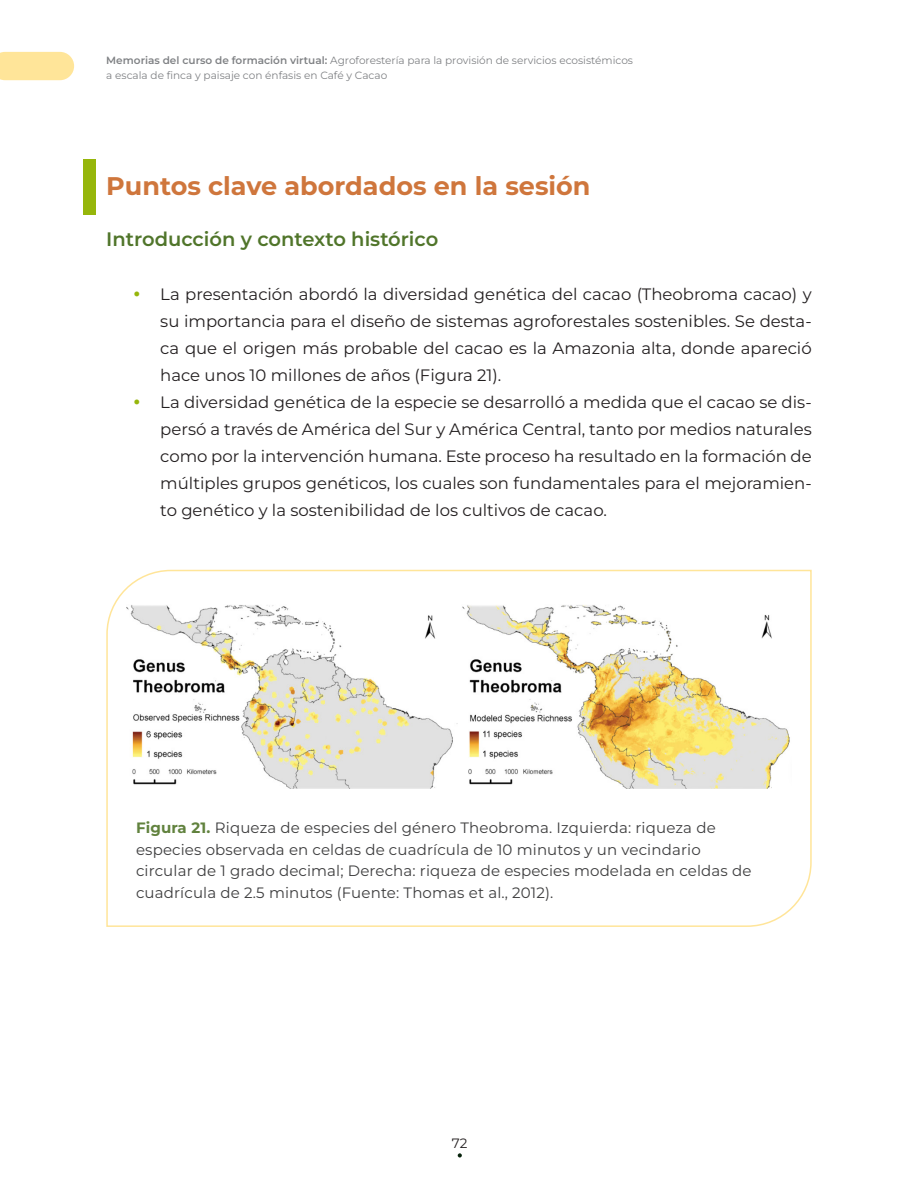
<style>
.page{position:relative;width:918px;height:1188px;background:#fff}
.page>*{position:absolute;margin:0;border:0;box-sizing:border-box;transform-origin:0 0}
.Nivel_2_titulos_nara{font:700 25.5px "Montserrat";color:#cf763c}
.Nivel_3_Titulo_verde{font:600 19.5px "Montserrat";color:#50752a}
.t1{font:16.5px/27px "Montserrat";color:#231f20;text-align:justify}
.Figuras_y_cuadros{font:15px/21.6px "Montserrat";letter-spacing:.01em;color:#3e3e3f}
.t2{font:13.5px "Montserrat";color:#231f20}
.t3{font:10.5px/15px "Montserrat";color:#808285}
.s1{font-weight:600}
.s2{font-weight:700;color:#61823e}
</style>
<div class="page">
<div style="left:0;top:52px;width:74px;height:28px;background:#ffe599"></div>
<svg style="left:458px;top:1153px;width:4px;height:5px"></svg>
<svg style="left:106px;top:569px;width:706px;height:358px"></svg>
<img style="left:126px;top:604px;width:666px;height:185px">
<div style="left:83px;top:160px;width:13px;height:55px;background:#96b60b"></div>
<p class="t3" style="left:106px;top:52px;width:528px"><span class="s1">Memorias del curso de formación virtual:</span> Agroforestería para la provisión de servicios ecosistémicos a escala de finca y paisaje con énfasis en Café y Cacao</p>
<p class="Nivel_2_titulos_nara" style="left:106px;top:169px;width:486px">Puntos clave abordados en la sesión</p>
<p class="Nivel_3_Titulo_verde" style="left:106px;top:226px;width:334px">Introducción y contexto histórico</p>
<p class="t1" style="left:160px;top:280px;width:653px">La presentación abordó la diversidad genética del cacao (Theobroma cacao) y su importancia para el diseño de sistemas agroforestales sostenibles. Se desta&shy;ca que el origen más probable del cacao es la Amazonia alta, donde apareció hace unos 10 millones de años (Figura 21).</p>
<p class="t1" style="left:160px;top:388px;width:653px">La diversidad genética de la especie se desarrolló a medida que el cacao se dis&shy;persó a través de América del Sur y América Central, tanto por medios naturales como por la intervención humana. Este proceso ha resultado en la formación de múltiples grupos genéticos, los cuales son fundamentales para el mejoramien&shy;to genético y la sostenibilidad de los cultivos de cacao.</p>
<p class="Figuras_y_cuadros" style="left:136px;top:816px;width:617px"><span class="s2">Figura 21.</span> Riqueza de especies del género Theobroma. Izquierda: riqueza de especies observada en celdas de cuadrícula de 10 minutos y un vecindario circular de 1 grado decimal; Derecha: riqueza de especies modelada en celdas de cuadrícula de 2.5 minutos (Fuente: Thomas et al., 2012).</p>
<p class="t2" style="left:452px;top:1135px;width:17px">72</p>
</div>
